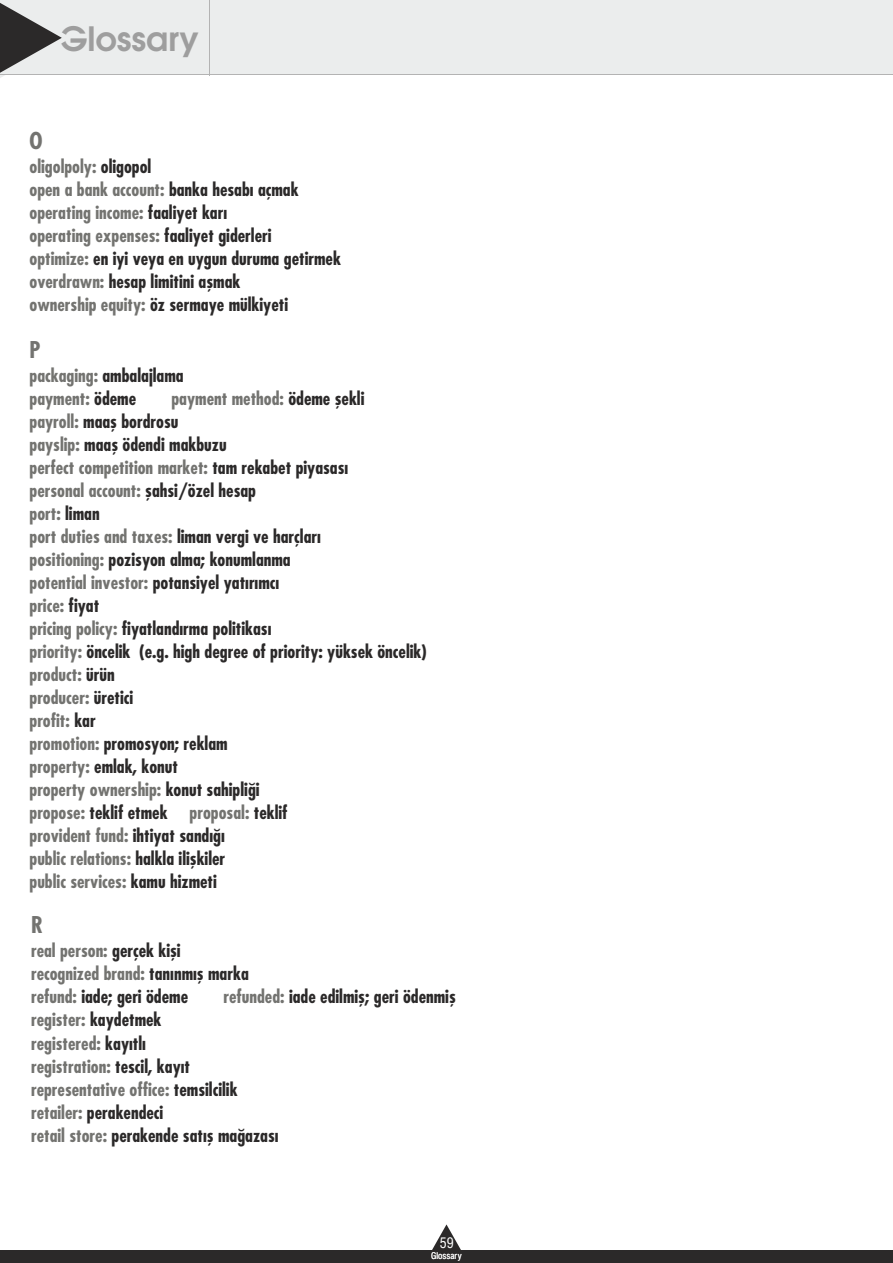
<style>
.page{position:relative;width:893px;height:1263px;background:#fff}
.page>*{position:absolute;margin:0;border:0;box-sizing:border-box;transform-origin:0 0}
.t1{font:700 33.45px "Te X Gyre Adventor";color:#9e9e9e}
.t2{font:700 22.5px "TR Fujiyama";color:#737370}
.t3{font:700 18px/23px "TR Fujiyama";color:#2b2929}
.t4{font:700 18px/23px "TR Fujiyama";color:#737370}
.t5{font:14.25px "Halvett Condensed";color:#fff}
.t6{font:9px "Halvett Condensed";color:#fff}
.s1{color:#737370}
.s2{color:#2b2929}
</style>
<div class="page">
<div style="left:0;top:0;width:893px;height:74px;background:#ebeded"></div>
<svg style="left:0;top:3px;width:62px;height:75px"></svg>
<hr style="left:0;top:74px;width:893px;height:1px;background:#b3b3b3">
<hr style="left:209px;top:0;width:1px;height:75px;background:#b3b3b3">
<div style="left:0;top:1250px;width:893px;height:13px;background:#2b2929"></div>
<svg style="left:432px;top:1224px;width:29px;height:26px"></svg>
<h1 class="t1" style="left:59px;top:23px;width:141px">Glossary</h1>
<p class="t2" style="left:30px;top:130px;width:15px">O</p>
<p class="t3" style="left:30px;top:156px;width:313px"><span class="s1">oligolpoly:</span> oligopol<br><span class="s1">open a bank account:</span> banka hesabı açmak <span class="s1">operating income:</span> faaliyet karı<br><span class="s1">operating expenses:</span> faaliyet giderleri<br><span class="s1">optimize:</span> en iyi veya en uygun duruma getirmek <span class="s1">overdrawn:</span> hesap limitini aşmak<br><span class="s1">ownership equity:</span> öz sermaye mülkiyeti</p>
<p class="t2" style="left:30px;top:339px;width:12px">P</p>
<p class="t4" style="left:30px;top:365px;width:156px">packaging: <span class="s2">ambalajlama </span>payment: <span class="s2">ödeme</span></p>
<p class="t3" style="left:30px;top:388px;width:399px;text-indent:142px"><span class="s1">payment method:</span> ödeme şekli<br><span class="s1">payroll:</span> maaş bordrosu<br><span class="s1">payslip:</span> maaş ödendi makbuzu<br><span class="s1">perfect competition market:</span> tam rekabet piyasası<br><span class="s1">personal account:</span> şahsi/özel hesap<br><span class="s1">port:</span> liman<br><span class="s1">port duties and taxes:</span> liman vergi ve harçları<br><span class="s1">positioning:</span> pozisyon alma; konumlanma<br><span class="s1">potential investor:</span> potansiyel yatırımcı<br><span class="s1">price:</span> fiyat<br><span class="s1">pricing policy:</span> fiyatlandırma politikası<br><span class="s1">priority:</span> öncelik (e.g. high degree of priority: yüksek öncelik) <span class="s1">product:</span> ürün<br><span class="s1">producer:</span> üretici<br><span class="s1">profit:</span> kar<br><span class="s1">promotion:</span> promosyon; reklam<br><span class="s1">property:</span> emlak, konut<br><span class="s1">property ownership:</span> konut sahipliği<br><span class="s1">propose:</span> teklif etmek</p>
<p class="t4" style="left:30px;top:802px;width:260px;text-indent:160px">proposal: <span class="s2">teklif </span>provident fund: <span class="s2">ihtiyat sandığı<br></span>public relations: <span class="s2">halkla ilişkiler<br></span>public services: <span class="s2">kamu hizmeti</span></p>
<p class="t2" style="left:31px;top:915px;width:13px">R</p>
<p class="t3" style="left:31px;top:941px;width:219px"><span class="s1">real person:</span> gerçek kişi <span class="s1">recognized brand:</span> tanınmış marka <span class="s1">refund:</span> iade; geri ödeme</p>
<p class="t3" style="left:223px;top:987px;width:234px"><span class="s1">refunded:</span> iade edilmiş; geri ödenmiş</p>
<p class="t4" style="left:31px;top:1010px;width:249px">register: <span class="s2">kaydetmek<br></span>registered: <span class="s2">kayıtlı<br></span>registration: <span class="s2">tescil, kayıt </span>representative office: <span class="s2">temsilcilik </span>retailer: <span class="s2">perakendeci<br></span>retail store: <span class="s2">perakende satış mağazası</span></p>
<p class="t5" style="left:440px;top:1234px;width:16px">59</p>
<p class="t6" style="left:431px;top:1251px;width:32px">Glossary</p>
</div>
